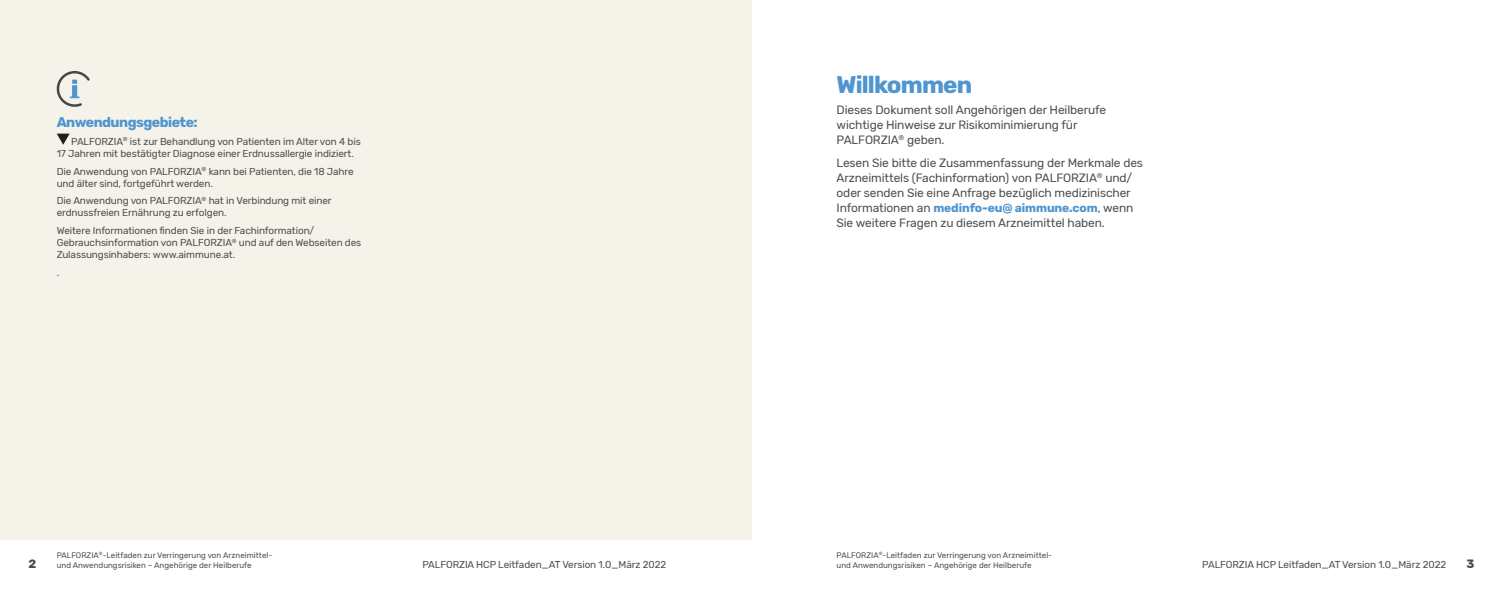
<style>
.page{position:relative;width:1503px;height:596px;background:#fff}
.page>*{position:absolute;margin:0;border:0;box-sizing:border-box;transform-origin:0 0}
.New_Heading_2{font:700 24px "Rubik";letter-spacing:-.035em;color:#4f95d0}
.Notes_sub_head{font:700 14px "Rubik";letter-spacing:-.035em;color:#4f95d0}
._12pt_Rubik_Regular{font:12px/15px "Rubik";letter-spacing:-.01em;color:#4b4c4d}
.t1{font:700 12px "Rubik";color:#4b4c4d}
._10pt_Rubik_Regular{font:10px/12px "Rubik";letter-spacing:-.01em;color:#4b4c4d}
.t2{font:8px/9.6px "Rubik";color:#4b4c4d}
.s1{font-weight:700;color:#4f95d0}
</style>
<div class="page">
<div style="left:0;top:0;width:751px;height:539px;background:#f4f2e9"></div>
<svg style="left:56px;top:71px;width:34px;height:36px"></svg>
<svg style="left:57px;top:133px;width:13px;height:12px"></svg>
<p class="Notes_sub_head" style="left:57px;top:114px;width:142px">Anwendungsgebiete:</p>
<p class="_10pt_Rubik_Regular" style="left:57px;top:135px;width:305px;text-indent:14px">PALFORZIA<sup>®</sup> ist zur Behandlung von Patienten im Alter von 4 bis<br>17 Jahren mit bestätigter Diagnose einer Erdnussallergie indiziert.</p>
<p class="_10pt_Rubik_Regular" style="left:57px;top:165px;width:298px">Die Anwendung von PALFORZIA<sup>®</sup> kann bei Patienten, die 18 Jahre und älter sind, fortgeführt werden.</p>
<p class="_10pt_Rubik_Regular" style="left:57px;top:195px;width:276px">Die Anwendung von PALFORZIA<sup>®</sup> hat in Verbindung mit einer erdnussfreien Ernährung zu erfolgen.</p>
<p class="_10pt_Rubik_Regular" style="left:57px;top:224px;width:306px">Weitere Informationen finden Sie in der Fachinformation/<br>Gebrauchsinformation von PALFORZIA<sup>®</sup> und auf den Webseiten des<br>Zulassungsinhabers: www.aimmune.at.</p>
<p class="_10pt_Rubik_Regular" style="left:57px;top:266px;width:4px">.</p>
<p class="New_Heading_2" style="left:836px;top:71px;width:137px">Willkommen</p>
<p class="_12pt_Rubik_Regular" style="left:836px;top:103px;width:271px">Dieses Dokument soll Angehörigen der Heilberufe wichtige Hinweise zur Risikominimierung für<br>PALFORZIA<sup>®</sup> geben.</p>
<p class="_12pt_Rubik_Regular" style="left:836px;top:155px;width:308px">Lesen Sie bitte die Zusammenfassung der Merkmale des Arzneimittels (Fachinformation) von PALFORZIA<sup>®</sup> und/ oder senden Sie eine Anfrage bezüglich medizinischer Informationen an <span class="s1">medinfo-eu@ aimmune.com</span>, wenn Sie weitere Fragen zu diesem Arzneimittel haben.</p>
<p class="t2" style="left:57px;top:550px;width:217px">PALFORZIA<sup>®</sup>-Leitfaden zur Verringerung von Arzneimittel&shy;und Anwendungsrisiken – Angehörige der Heilberufe</p>
<p class="t2" style="left:836px;top:550px;width:217px">PALFORZIA<sup>®</sup>-Leitfaden zur Verringerung von Arzneimittel-</p>
<p class="t1" style="left:28px;top:556px;width:9px">2</p>
<p class="_10pt_Rubik_Regular" style="left:422px;top:558px;width:245px">PALFORZIA HCP Leitfaden_AT Version 1.0_März 2022</p>
<p class="t2" style="left:836px;top:560px;width:196px">und Anwendungsrisiken – Angehörige der Heilberufe</p>
<p class="_10pt_Rubik_Regular" style="left:1202px;top:558px;width:245px">PALFORZIA HCP Leitfaden_AT Version 1.0_März 2022</p>
<p class="t1" style="left:1466px;top:556px;width:9px">3</p>
</div>
